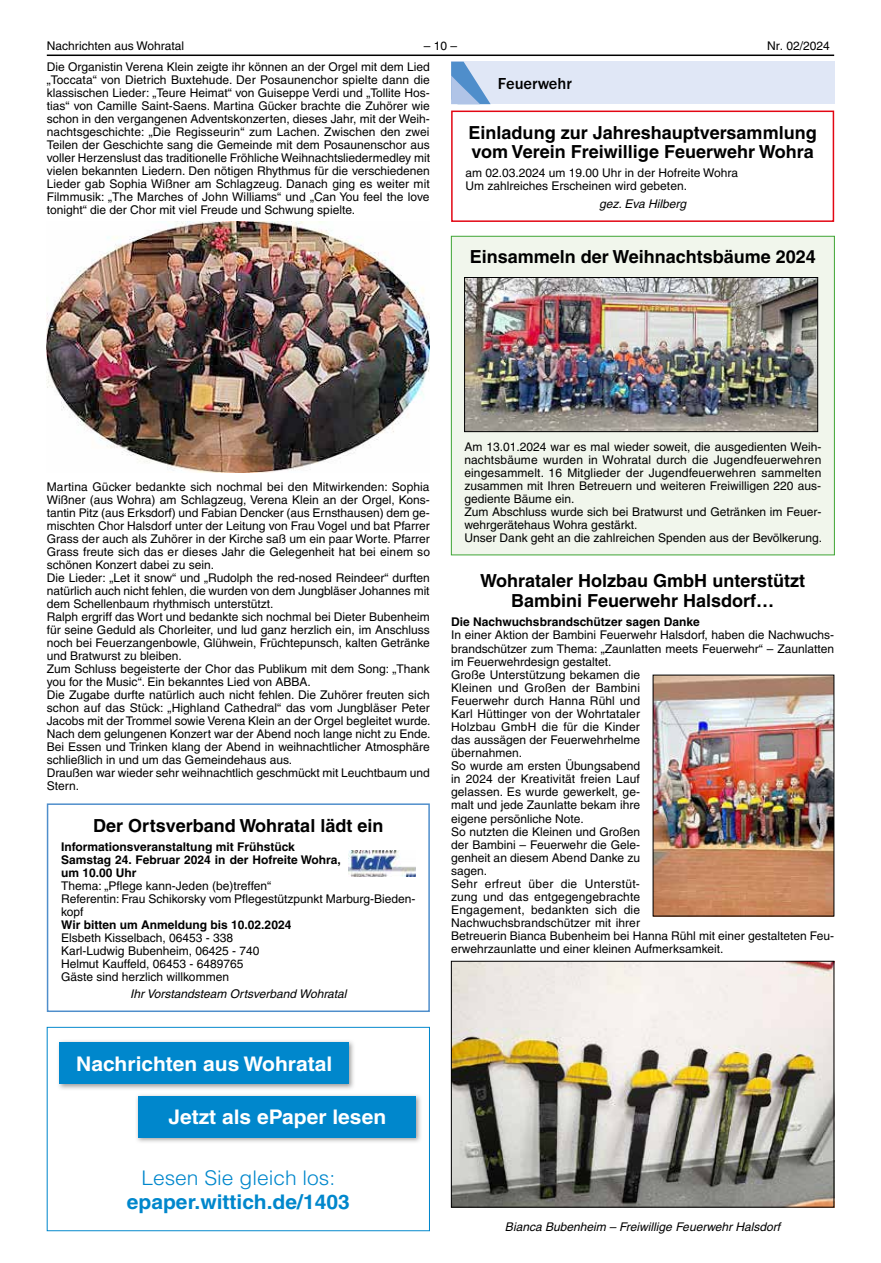
<style>
.page{position:relative;width:881px;height:1263px;background:#fff}
.page>*{position:absolute;margin:0;border:0;box-sizing:border-box;transform-origin:0 0}
.t1{font:700 20.1px "Helvetica LT";color:#fff;scale:1.04 1}
.t2{font:700 20.1px "Helvetica LT";color:#0087cc;scale:1.04 1}
.t3{font:300 20.1px "Helvetica LT";color:#0087cc;scale:1.04 1}
.t4{font:700 18px/19.5px "Helvetica LT";color:#000}
.t5{font:500 16.5px "Franklin Gothic LT";color:#000}
.t6{font:12px/12.9px "Helvetica LT";color:#000}
.t7{font:700 12px/12.9px "Helvetica LT";color:#000}
.t8{font:italic 12px "Helvetica LT";color:#000}
</style>
<div class="page">
<hr style="left:47px;top:55px;width:786px;height:1px;background:#000">
<div style="left:451px;top:62px;width:382px;height:42px;background:#e0e7f6"></div>
<svg style="left:451px;top:62px;width:39px;height:42px"></svg>
<div style="left:451px;top:111px;width:382px;height:111px;border:2px solid #e30613"></div>
<div style="left:451px;top:236px;width:383px;height:319px;background:#f1f6ec"></div>
<img style="left:466px;top:279px;width:349px;height:151px">
<div style="left:464px;top:277px;width:353px;height:155px;border:1px solid #000"></div>
<div style="left:451px;top:236px;width:383px;height:319px;border:1px solid #3fa535"></div>
<img style="left:654px;top:677px;width:177px;height:237px">
<img style="left:453px;top:963px;width:378px;height:242px">
<div style="left:451px;top:961px;width:382px;height:246px;border:1px solid #000"></div>
<img style="left:47px;top:221px;width:382px;height:251px">
<img style="left:349px;top:851px;width:66px;height:25px">
<div style="left:47px;top:803px;width:382px;height:209px;border:2px solid #4f8ecb"></div>
<img style="left:136px;top:1095px;width:285px;height:47px">
<div style="left:138px;top:1096px;width:278px;height:41px;background:#0087cc"></div>
<div style="left:47px;top:1027px;width:382px;height:204px;border:1px solid #0087cc"></div>
<img style="left:58px;top:1041px;width:296px;height:48px">
<div style="left:60px;top:1042px;width:289px;height:42px;background:#0087cc"></div>
<p class="t6" style="left:47px;top:39px;width:139px">Nachrichten aus Wohratal</p>
<p class="t6" style="left:423px;top:39px;width:35px">– 10 –</p>
<p class="t6" style="left:766px;top:39px;width:64px">Nr. 02/2024</p>
<h3 class="t5" style="left:497px;top:74px;width:75px">Feuerwehr</h3>
<h2 class="t4" style="left:468px;top:122px;width:349px">Einladung zur Jahreshauptversammlung vom Verein Freiwillige Feuerwehr Wohra</h2>
<p class="t6" style="left:465px;top:167px;width:274px">am 02.03.2024 um 19.00 Uhr in der Hofreite Wohra<br>Um zahlreiches Erscheinen wird gebeten.</p>
<p class="t8" style="left:599px;top:196px;width:89px">gez. Eva Hilberg</p>
<h2 class="t4" style="left:469px;top:247px;width:347px">Einsammeln der Weihnachtsbäume 2024</h2>
<p class="t6" style="left:47px;top:60px;width:384px;text-align:justify">Die Organistin Verena Klein zeigte ihr können an der Orgel mit dem Lied „Toccata“ von Dietrich Buxtehude. Der Posaunenchor spielte dann die klassischen Lieder: „Teure Heimat“ von Guiseppe Verdi und „Tollite Hos&shy;tias“ von Camille Saint-Saens. Martina Gücker brachte die Zuhörer wie schon in den vergangenen Adventskonzerten, dieses Jahr, mit der Weih&shy;nachtsgeschichte: „Die Regisseurin“ zum Lachen. Zwischen den zwei Teilen der Geschichte sang die Gemeinde mit dem Posaunenschor aus voller Herzenslust das traditionelle Fröhliche Weihnachtsliedermedley mit vielen bekannten Liedern. Den nötigen Rhythmus für die verschiedenen Lieder gab Sophia Wißner am Schlagzeug. Danach ging es weiter mit Filmmusik: „The Marches of John Williams“ und „Can You feel the love tonight“ die der Chor mit viel Freude und Schwung spielte.</p>
<p class="t6" style="left:47px;top:481px;width:385px">Martina Gücker bedankte sich nochmal bei den Mitwirkenden: Sophia Wißner (aus Wohra) am Schlagzeug, Verena Klein an der Orgel, Kons&shy;tantin Pitz (aus Erksdorf) und Fabian Dencker (aus Ernsthausen) dem ge&shy;mischten Chor Halsdorf unter der Leitung von Frau Vogel und bat Pfarrer Grass der auch als Zuhörer in der Kirche saß um ein paar Worte. Pfarrer Grass freute sich das er dieses Jahr die Gelegenheit hat bei einem so schönen Konzert dabei zu sein.<br>Die Lieder: „Let it snow“ und „Rudolph the red-nosed Reindeer“ durften natürlich auch nicht fehlen, die wurden von dem Jungbläser Johannes mit dem Schellenbaum rhythmisch unterstützt.<br>Ralph ergriff das Wort und bedankte sich nochmal bei Dieter Bubenheim für seine Geduld als Chorleiter, und lud ganz herzlich ein, im Anschluss noch bei Feuerzangenbowle, Glühwein, Früchtepunsch, kalten Getränke und Bratwurst zu bleiben.<br>Zum Schluss begeisterte der Chor das Publikum mit dem Song: „Thank you for the Music“. Ein bekanntes Lied von ABBA.<br>Die Zugabe durfte natürlich auch nicht fehlen. Die Zuhörer freuten sich schon auf das Stück: „Highland Cathedral“ das vom Jungbläser Peter Jacobs mit der Trommel sowie Verena Klein an der Orgel begleitet wurde.<br>Nach dem gelungenen Konzert war der Abend noch lange nicht zu Ende.<br>Bei Essen und Trinken klang der Abend in weihnachtlicher Atmosphäre schließlich in und um das Gemeindehaus aus.<br>Draußen war wieder sehr weihnachtlich geschmückt mit Leuchtbaum und Stern.</p>
<h2 class="t4" style="left:93px;top:815px;width:291px">Der Ortsverband Wohratal lädt ein</h2>
<p class="t7" style="left:61px;top:840px;width:281px">Informationsveranstaltung mit Frühstück<br>Samstag 24. Februar 2024 in der Hofreite Wohra, um 10.00 Uhr</p>
<p class="t6" style="left:61px;top:879px;width:356px">Thema: „Pflege kann-Jeden (be)treffen“<br>Referentin: Frau Schikorsky vom Pflegestützpunkt Marburg-Bieden&shy;kopf</p>
<p class="t7" style="left:61px;top:918px;width:232px">Wir bitten um Anmeldung bis 10.02.2024</p>
<p class="t6" style="left:61px;top:931px;width:200px">Elsbeth Kisselbach, 06453 - 338<br>Karl-Ludwig Bubenheim, 06425 - 740<br>Helmut Kauffeld, 06453 - 6489765<br>Gäste sind herzlich willkommen</p>
<p class="t8" style="left:130px;top:986px;width:218px">Ihr Vorstandsteam Ortsverband Wohratal</p>
<p class="t6" style="left:464px;top:440px;width:359px">Am 13.01.2024 war es mal wieder soweit, die ausgedienten Weih&shy;nachtsbäume wurden in Wohratal durch die Jugendfeuerwehren eingesammelt. 16 Mitglieder der Jugendfeuerwehren sammelten zusammen mit Ihren Betreuern und weiteren Freiwilligen 220 aus&shy;gediente Bäume ein.<br>Zum Abschluss wurde sich bei Bratwurst und Getränken im Feuer&shy;wehrgerätehaus Wohra gestärkt.<br>Unser Dank geht an die zahlreichen Spenden aus der Bevölkerung.</p>
<h2 class="t4" style="left:480px;top:571px;width:326px;text-align:center">Wohrataler Holzbau GmbH unterstützt<br>Bambini Feuerwehr Halsdorf…</h2>
<p class="t7" style="left:451px;top:615px;width:250px">Die Nachwuchsbrandschützer sagen Danke</p>
<p class="t6" style="left:451px;top:629px;width:384px">In einer Aktion der Bambini Feuerwehr Halsdorf, haben die Nachwuchs&shy;brandschützer zum Thema: „Zaunlatten meets Feuerwehr“ – Zaunlatten im Feuerwehrdesign gestaltet.<br>Große Unterstützung bekamen die<br>Kleinen und Großen der Bambini<br>Feuerwehr durch Hanna Rühl und<br>Karl Hüttinger von der Wohrtataler<br>Holzbau GmbH die für die Kinder<br>das aussägen der Feuerwehrhelme<br>übernahmen.<br>So wurde am ersten Übungsabend<br>in 2024 der Kreativität freien Lauf<br>gelassen. Es wurde gewerkelt, ge-<br>malt und jede Zaunlatte bekam ihre<br>eigene persönliche Note.<br>So nutzten die Kleinen und Großen<br>der Bambini – Feuerwehr die Gele-<br>genheit an diesem Abend Danke zu<br>sagen.<br>Sehr erfreut über die Unterstüt-<br>zung und das entgegengebrachte<br>Engagement, bedankten sich die<br>Nachwuchsbrandschützer mit ihrer<br>Betreuerin Bianca Bubenheim bei Hanna Rühl mit einer gestalteten Feu&shy;erwehrzaunlatte und einer kleinen Aufmerksamkeit.</p>
<h1 class="t1" style="left:76px;top:1051px;width:247px">Nachrichten aus Wohratal</h1>
<h1 class="t1" style="left:168px;top:1105px;width:211px">Jetzt als ePaper lesen</h1>
<h1 class="t3" style="left:141px;top:1165px;width:188px">Lesen Sie gleich los:</h1>
<h1 class="t2" style="left:127px;top:1190px;width:216px">epaper.wittich.de/1403</h1>
<p class="t8" style="left:505px;top:1220px;width:277px">Bianca Bubenheim – Freiwillige Feuerwehr Halsdorf</p>
</div>
